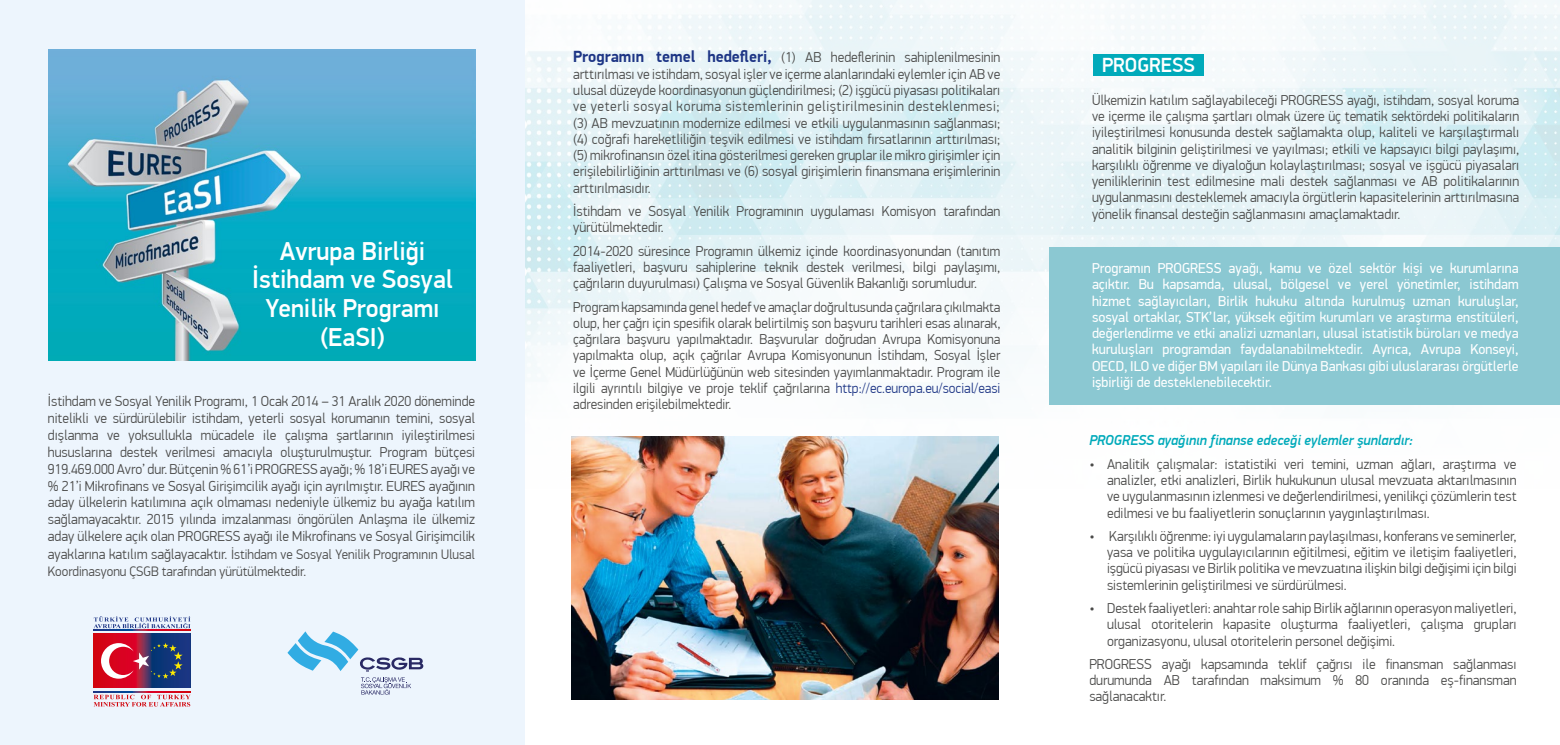
<style>
.page{position:relative;width:1560px;height:745px;background:#fff}
.page>*{position:absolute;margin:0;border:0;box-sizing:border-box;transform-origin:0 0}
.t1{font:500 26px/28.5px "PF Din Display Pro";color:#fff;text-align:center}
.t2{font:500 20.5px "PF Din Display Pro";color:#fff}
.t3{font:300 14.38px/16.2px "PF Din Display Pro";color:#494948;text-align:justify}
.t4{font:14.38px/16.2px "PF Din Display Pro";color:#fff;text-align:justify}
.t5{font:300 14.38px/16.2px "PF Din Display Pro";color:#494948;text-align:justify;scale:.95 1}
.t6{font:italic 500 14.38px "PF Din Display Pro";color:#00aaba}
.t7{font:300 13.75px/17.5px "PF Din Display Pro";color:#494948}
.s1{font-size:14.38px}
.s2{font-weight:700;font-size:16.25px;color:#1d3585}
.s3{color:#1d3585}
</style>
<div class="page">
<div style="left:0;top:0;width:524px;height:744px;background:#edf5fd"></div>
<img style="left:525px;top:0;width:1034px;height:488px">
<img style="left:49px;top:49px;width:426px;height:311px">
<img style="left:94px;top:633px;width:96px;height:54px">
<svg style="left:101px;top:642px;width:81px;height:36px;background:#8c4b68"></svg>
<svg style="left:94px;top:616px;width:96px;height:11px"></svg>
<svg style="left:94px;top:694px;width:96px;height:12px"></svg>
<svg style="left:94px;top:691px;width:96px;height:1px"></svg>
<svg style="left:94px;top:629px;width:96px;height:1px"></svg>
<svg style="left:287px;top:631px;width:136px;height:63px"></svg>
<div style="left:1093px;top:54px;width:110px;height:21px;background:#00aaba"></div>
<div style="left:1049px;top:247px;width:510px;height:158px;background:#8bc8d2"></div>
<img style="left:572px;top:436px;width:425px;height:263px">
<h1 class="t1" style="left:252px;top:237px;width:202px">Avrupa Birliği<br>İstihdam ve Sosyal<br>Yenilik Programı (EaSI)</h1>
<p class="t3" style="left:48px;top:392px;width:429px;line-height:16.9px">İstihdam ve Sosyal Yenilik Programı, 1 Ocak 2014 – 31 Aralık 2020 döneminde nitelikli ve sürdürülebilir istihdam, yeterli sosyal korumanın temini, sosyal dışlanma ve yoksullukla mücadele ile çalışma şartlarının iyileştirilmesi hususlarına destek verilmesi amacıyla oluşturulmuştur. Program bütçesi 919.469.000 Avro’ dur. Bütçenin % 61’i PROGRESS ayağı; % 18’i EURES ayağı ve % 21’i Mikrofinans ve Sosyal Girişimcilik ayağı için ayrılmıştır. EURES ayağının aday ülkelerin katılımına açık olmaması nedeniyle ülkemiz bu ayağa katılım sağlamayacaktır. 2015 yılında imzalanması öngörülen Anlaşma ile ülkemiz aday ülkelere açık olan PROGRESS ayağı ile Mikrofinans ve Sosyal Girişimcilik</p>
<p class="t7" style="left:48px;top:545px;width:428px"><span class="s1">ayaklarına katılım sağlayacaktır.</span> İstihdam ve Sosyal Yenilik Programının Ulusal<br>Koordinasyonu ÇSGB tarafından yürütülmektedir.</p>
<p class="t3" style="left:573px;top:50px;width:428px"><span class="s2">Programın temel hedefleri,</span> (1) AB hedeflerinin sahiplenilmesinin arttırılması ve istihdam, sosyal işler ve içerme alanlarındaki eylemler için AB ve ulusal düzeyde koordinasyonun güçlendirilmesi; (2) işgücü piyasası politikaları ve yeterli sosyal koruma sistemlerinin geliştirilmesinin desteklenmesi; (3) AB mevzuatının modernize edilmesi ve etkili uygulanmasının sağlanması; (4) coğrafi hareketliliğin teşvik edilmesi ve istihdam fırsatlarının arttırılması; (5) mikrofinansın özel itina gösterilmesi gereken gruplar ile mikro girişimler için erişilebilirliğinin arttırılması ve (6) sosyal girişimlerin finansmana erişimlerinin arttırılmasıdır.</p>
<p class="t3" style="left:573px;top:203px;width:428px">İstihdam ve Sosyal Yenilik Programının uygulaması Komisyon tarafından yürütülmektedir.</p>
<p class="t3" style="left:573px;top:242px;width:428px">2014-2020 süresince Programın ülkemiz içinde koordinasyonundan (tanıtım faaliyetleri, başvuru sahiplerine teknik destek verilmesi, bilgi paylaşımı, çağrıların duyurulması) Çalışma ve Sosyal Güvenlik Bakanlığı sorumludur.</p>
<p class="t5" style="left:573px;top:298px;width:451px">Program kapsamında genel hedef ve amaçlar doğrultusunda çağrılara çıkılmakta olup, her çağrı için spesifik olarak belirtilmiş son başvuru tarihleri esas alınarak, çağrılara başvuru yapılmaktadır. Başvurular doğrudan Avrupa Komisyonuna yapılmakta olup, açık çağrılar Avrupa Komisyonunun İstihdam, Sosyal İşler ve İçerme Genel Müdürlüğünün web sitesinden yayımlanmaktadır. Program ile ilgili ayrıntılı bilgiye ve proje teklif çağrılarına <span class="s3">http://ec.europa.eu/social/easi </span>adresinden erişilebilmektedir.</p>
<h2 class="t2" style="left:1101px;top:53px;width:95px">PROGRESS</h2>
<p class="t3" style="left:1091px;top:92px;width:428px">Ülkemizin katılım sağlayabileceği PROGRESS ayağı, istihdam, sosyal koruma ve içerme ile çalışma şartları olmak üzere üç tematik sektördeki politikaların iyileştirilmesi konusunda destek sağlamakta olup, kaliteli ve karşılaştırmalı analitik bilginin geliştirilmesi ve yayılması; etkili ve kapsayıcı bilgi paylaşımı, karşılıklı öğrenme ve diyaloğun kolaylaştırılması; sosyal ve işgücü piyasaları yeniliklerinin test edilmesine mali destek sağlanması ve AB politikalarının uygulanmasını desteklemek amacıyla örgütlerin kapasitelerinin arttırılmasına yönelik finansal desteğin sağlanmasını amaçlamaktadır.</p>
<p class="t4" style="left:1091px;top:260px;width:428px">Programın PROGRESS ayağı, kamu ve özel sektör kişi ve kurumlarına açıktır. Bu kapsamda, ulusal, bölgesel ve yerel yönetimler, istihdam hizmet sağlayıcıları, Birlik hukuku altında kurulmuş uzman kuruluşlar, sosyal ortaklar, STK’lar, yüksek eğitim kurumları ve araştırma enstitüleri, değerlendirme ve etki analizi uzmanları, ulusal istatistik büroları ve medya kuruluşları programdan faydalanabilmektedir. Ayrıca, Avrupa Konseyi, OECD, ILO ve diğer BM yapıları ile Dünya Bankası gibi uluslararası örgütlerle işbirliği de desteklenebilecektir.</p>
<p class="t6" style="left:1089px;top:431px;width:325px">PROGRESS ayağının finanse edeceği eylemler şunlardır:</p>
<p class="t3" style="left:1106px;top:455px;width:411px;text-indent:-18px">• Analitik çalışmalar: istatistiki veri temini, uzman ağları, araştırma ve analizler, etki analizleri, Birlik hukukunun ulusal mevzuata aktarılmasının ve uygulanmasının izlenmesi ve değerlendirilmesi, yenilikçi çözümlerin test edilmesi ve bu faaliyetlerin sonuçlarının yaygınlaştırılması.</p>
<p class="t3" style="left:1106px;top:527px;width:411px;text-indent:-18px">• Karşılıklı öğrenme: iyi uygulamaların paylaşılması, konferans ve seminerler, yasa ve politika uygulayıcılarının eğitilmesi, eğitim ve iletişim faaliyetleri, işgücü piyasası ve Birlik politika ve mevzuatına ilişkin bilgi değişimi için bilgi sistemlerinin geliştirilmesi ve sürdürülmesi.</p>
<p class="t3" style="left:1106px;top:599px;width:411px;text-indent:-18px">• Destek faaliyetleri: anahtar role sahip Birlik ağlarının operasyon maliyetleri, ulusal otoritelerin kapasite oluşturma faaliyetleri, çalışma grupları organizasyonu, ulusal otoritelerin personel değişimi.</p>
<p class="t3" style="left:1089px;top:655px;width:428px">PROGRESS ayağı kapsamında teklif çağrısı ile finansman sağlanması durumunda AB tarafından maksimum % 80 oranında eş-finansman sağlanacaktır.</p>
</div>
